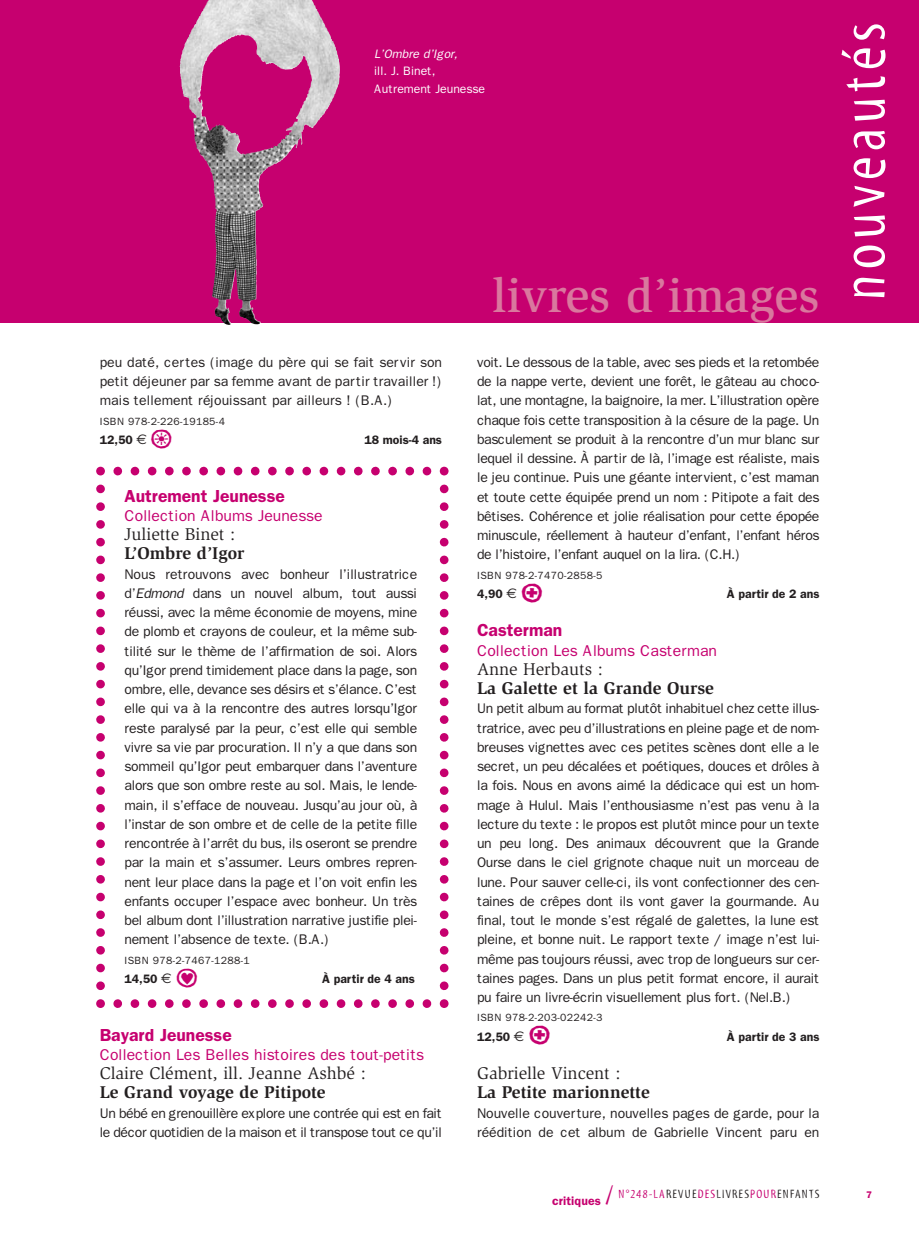
<style>
.page{position:relative;width:919px;height:1241px;background:#fff}
.page>*{position:absolute;margin:0;border:0;box-sizing:border-box;transform-origin:0 0}
.t1{font:63px "Myriad Tilt";letter-spacing:.08em;color:#fff}
.t2{font:500 49px "Slimbach";color:#d9789e}
.t3{font:35px "Ale Signs White LL";color:#c6006f}
.t4{font:700 17.5px "Slimbach";color:#231f20}
.t5{font:17.5px "Slimbach";color:#231f20}
.t6{font:600 17.5px "Franklin Gothic";color:#c6006f}
.t7{font:15.75px "Franklin Gothic";color:#c6006f}
.t8{font:14px/19.2px "Franklin Gothic";letter-spacing:-.025em;color:#231f20;text-align:justify}
.t9{font:14px/19.2px "Franklin Gothic";letter-spacing:-.005em;color:#231f20}
.t10{font:600 12.25px "Franklin Gothic";color:#231f20}
.t11{font:12.25px "Myriad Tilt";letter-spacing:.1em;color:#231f20}
.t12{font:12.25px/17.5px "Franklin Gothic";letter-spacing:-.005em;color:#fff}
.t13{font:italic 12.25px "Franklin Gothic";color:#fff}
.t14{font:10.5px "Franklin Gothic";letter-spacing:.03em;color:#231f20}
.t15{font:600 9.62px "Franklin Gothic";color:#c6006f}
.s1{font-family:"Euro Sans";font-weight:400;font-size:14px}
.s2{font-style:italic}
.s3{font-family:"Franklin Gothic";font-weight:600;color:#c6006f}
.s4{font-size:26.25px;color:#c6006f}
.s5{color:#c6006f}
</style>
<div class="page">
<div style="left:0;top:0;width:919px;height:323px;background:#c6006f"></div>
<svg style="left:96px;top:467px;width:352px;height:541px"></svg>
<img style="left:211px;top:0;width:129px;height:149px">
<p class="t13" style="left:374px;top:49px;width:87px">L’Ombre d’Igor,</p>
<p class="t12" style="left:374px;top:63px;width:112px">ill. J. Binet,<br>Autrement Jeunesse</p>
<h2 class="t2" style="left:492px;top:276px;width:328px">livres d’images</h2>
<p class="t8" style="left:100px;top:354px;width:344px">peu daté, certes (image du père qui se fait servir son petit déjeuner par sa femme avant de partir travailler !) mais tellement réjouissant par ailleurs ! (B.A.)</p>
<p class="t14" style="left:100px;top:417px;width:127px">ISBN 978-2-226-19185-4</p>
<p class="t10" style="left:100px;top:436px;width:49px">12,50 <span class="s1">€</span></p>
<h3 class="t3" style="left:151px;top:416px;width:24px">o</h3>
<p class="t10" style="left:364px;top:436px;width:79px">18 mois-4 ans</p>
<p class="t6" style="left:124px;top:490px;width:162px">Autrement Jeunesse</p>
<p class="t7" style="left:124px;top:510px;width:200px">Collection Albums Jeunesse</p>
<p class="t5" style="left:124px;top:528px;width:112px">Juliette Binet :</p>
<p class="t4" style="left:124px;top:547px;width:122px">L’Ombre d’Igor</p>
<p class="t8" style="left:124px;top:565px;width:294px">Nous retrouvons avec bonheur l’illustratrice d’<span class="s2">Edmond</span> dans un nouvel album, tout aussi réussi, avec la même économie de moyens, mine de plomb et crayons de couleur, et la même sub&shy;tilité sur le thème de l’affirmation de soi. Alors qu’Igor prend timidement place dans la page, son ombre, elle, devance ses désirs et s’élance. C’est elle qui va à la rencontre des autres lorsqu’Igor reste paralysé par la peur, c’est elle qui semble vivre sa vie par procuration. Il n’y a que dans son sommeil qu’Igor peut embarquer dans l’aventure alors que son ombre reste au sol. Mais, le lende&shy;main, il s’efface de nouveau. Jusqu’au jour où, à l’instar de son ombre et de celle de la petite fille rencontrée à l’arrêt du bus, ils oseront se prendre par la main et s’assumer. Leurs ombres repren&shy;nent leur place dans la page et l’on voit enfin les enfants occuper l’espace avec bonheur. Un très bel album dont l’illustration narrative justifie plei&shy;nement l’absence de texte. (B.A.)</p>
<p class="t14" style="left:124px;top:956px;width:127px">ISBN 978-2-7467-1288-1</p>
<p class="t10" style="left:124px;top:975px;width:49px">14,50 <span class="s1">€</span></p>
<h3 class="t3" style="left:175px;top:955px;width:24px">B</h3>
<p class="t10" style="left:322px;top:975px;width:94px">À partir de 4 ans</p>
<p class="t6" style="left:100px;top:1029px;width:134px">Bayard Jeunesse</p>
<p class="t7" style="left:100px;top:1049px;width:326px">Collection Les Belles histoires des tout-petits</p>
<p class="t5" style="left:100px;top:1067px;width:268px">Claire Clément, ill. Jeanne Ashbé :</p>
<p class="t4" style="left:100px;top:1086px;width:227px">Le Grand voyage de Pitipote</p>
<p class="t8" style="left:100px;top:1104px;width:344px">Un bébé en grenouillère explore une contrée qui est en fait le décor quotidien de la maison et il transpose tout ce qu’il</p>
<p class="t8" style="left:477px;top:354px;width:344px">voit. Le dessous de la table, avec ses pieds et la retombée de la nappe verte, devient une forêt, le gâteau au choco&shy;lat, une montagne, la baignoire, la mer. L’illustration opère chaque fois cette transposition à la césure de la page. Un basculement se produit à la rencontre d’un mur blanc sur lequel il dessine. À partir de là, l’image est réaliste, mais le jeu continue. Puis une géante intervient, c’est maman et toute cette équipée prend un nom : Pitipote a fait des bêtises. Cohérence et jolie réalisation pour cette épopée minuscule, réellement à hauteur d’enfant, l’enfant héros de l’histoire, l’enfant auquel on la lira. (C.H.)</p>
<p class="t14" style="left:477px;top:571px;width:127px">ISBN 978-2-7470-2858-5</p>
<p class="t10" style="left:477px;top:590px;width:41px">4,90 <span class="s1">€</span></p>
<h3 class="t3" style="left:520px;top:570px;width:24px">U</h3>
<p class="t10" style="left:727px;top:590px;width:94px">À partir de 2 ans</p>
<p class="t6" style="left:477px;top:624px;width:87px">Casterman</p>
<p class="t7" style="left:477px;top:645px;width:241px">Collection Les Albums Casterman</p>
<p class="t5" style="left:477px;top:662px;width:127px">Anne Herbauts :</p>
<p class="t4" style="left:477px;top:682px;width:238px">La Galette et la Grande Ourse</p>
<p class="t8" style="left:477px;top:700px;width:344px">Un petit album au format plutôt inhabituel chez cette illus&shy;tratrice, avec peu d’illustrations en pleine page et de nom&shy;breuses vignettes avec ces petites scènes dont elle a le secret, un peu décalées et poétiques, douces et drôles à la fois. Nous en avons aimé la dédicace qui est un hom&shy;mage à Hulul. Mais l’enthousiasme n’est pas venu à la lecture du texte : le propos est plutôt mince pour un texte un peu long. Des animaux découvrent que la Grande Ourse dans le ciel grignote chaque nuit un morceau de lune. Pour sauver celle-ci, ils vont confectionner des cen&shy;taines de crêpes dont ils vont gaver la gourmande. Au final, tout le monde s’est régalé de galettes, la lune est pleine, et bonne nuit. Le rapport texte / image n’est lui&shy;même pas toujours réussi, avec trop de longueurs sur cer&shy;taines pages. Dans un plus petit format encore, il aurait pu faire un livre-écrin visuellement plus fort. (Nel.B.)</p>
<p class="t14" style="left:477px;top:1014px;width:127px">ISBN 978-2-203-02242-3</p>
<p class="t10" style="left:477px;top:1032px;width:49px">12,50 <span class="s1">€</span></p>
<h3 class="t3" style="left:528px;top:1013px;width:24px">U</h3>
<p class="t10" style="left:727px;top:1032px;width:94px">À partir de 3 ans</p>
<p class="t5" style="left:477px;top:1067px;width:145px">Gabrielle Vincent :</p>
<p class="t4" style="left:477px;top:1086px;width:174px">La Petite marionnette</p>
<p class="t9" style="left:477px;top:1104px;width:344px">Nouvelle couverture, nouvelles pages de garde, pour la réédition de cet album de Gabrielle Vincent paru en</p>
<p class="t11" style="left:552px;top:1189px;width:269px"><span class="s3">critiques</span> <span class="s4">/</span> <span class="s5">N°248-LA</span>REVUE<span class="s5">DES</span>LIVRES<span class="s5">POUR</span>ENFANTS</p>
<h1 class="t1" style="left:840px;top:301px;width:280px;rotate:-90deg">nouveautés</h1>
<p class="t15" style="left:866px;top:1191px;width:7px">7</p>
</div>
